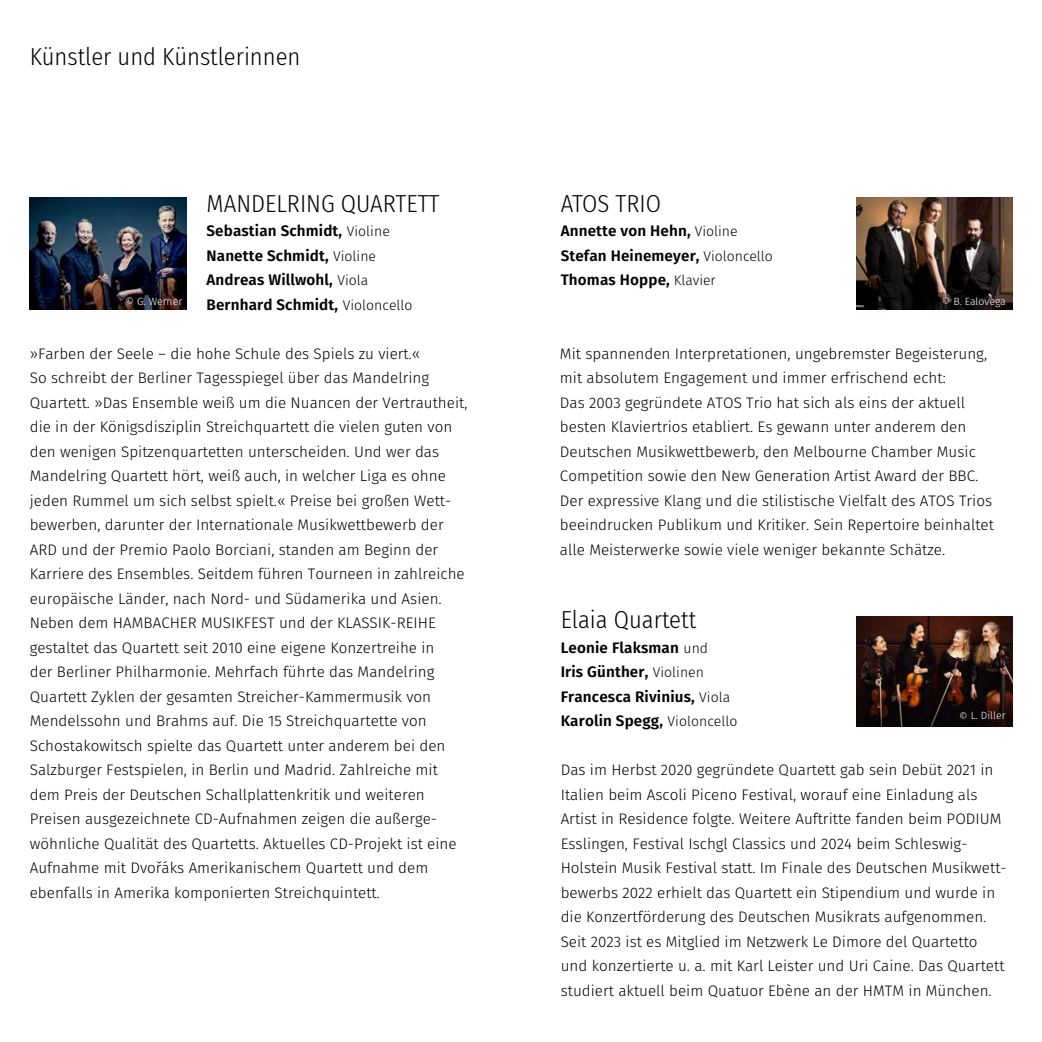
<style>
.page{position:relative;width:1042px;height:1042px;background:#fff}
.page>*{position:absolute;margin:0;border:0;box-sizing:border-box;transform-origin:0 0}
.t1{font:300 24.5px "Fira Sans Condensed";color:#000}
.t2{font:300 15.22px/24.5px "Fira Sans";color:#000}
.t3{font:600 15.22px/24.5px "Fira Sans";letter-spacing:.01em;color:#000}
.t4{font:300 10.5px "Fira Sans";color:#fff}
.s1{font-weight:300;font-size:14px}
</style>
<div class="page">
<img style="left:30px;top:197px;width:157px;height:112px">
<img style="left:856px;top:197px;width:156px;height:112px">
<img style="left:856px;top:616px;width:156px;height:110px">
<h1 class="t1" style="left:30px;top:39px;width:272px">Künstler und Künstlerinnen</h1>
<h1 class="t1" style="left:561px;top:186px;width:102px">ATOS TRIO</h1>
<p class="t3" style="left:561px;top:218px;width:214px">Annette von Hehn, <span class="s1">Violine<br></span>Stefan Heinemeyer, <span class="s1">Violoncello<br></span>Thomas Hoppe, <span class="s1">Klavier</span></p>
<h1 class="t1" style="left:206px;top:186px;width:234px">MANDELRING QUARTETT</h1>
<p class="t3" style="left:206px;top:218px;width:207px">Sebastian Schmidt, <span class="s1">Violine<br></span>Nanette Schmidt, <span class="s1">Violine<br></span>Andreas Willwohl, <span class="s1">Viola<br></span>Bernhard Schmidt, <span class="s1">Violoncello</span></p>
<p class="t2" style="left:30px;top:341px;width:439px">»Farben der Seele – die hohe Schule des Spiels zu viert.«<br>So schreibt der Berliner Tagesspiegel über das Mandelring Quartett. »Das Ensemble weiß um die Nuancen der Vertrautheit, die in der Königsdisziplin Streichquartett die vielen guten von den wenigen Spitzenquartetten unterscheiden. Und wer das Mandelring Quartett hört, weiß auch, in welcher Liga es ohne jeden Rummel um sich selbst spielt.« Preise bei großen Wett&shy;bewerben, darunter der Internationale Musikwettbewerb der ARD und der Premio Paolo Borciani, standen am Beginn der Karriere des Ensembles. Seitdem führen Tourneen in zahlreiche europäische Länder, nach Nord- und Südamerika und Asien.<br>Neben dem HAMBACHER MUSIKFEST und der KLASSIK-REIHE gestaltet das Quartett seit 2010 eine eigene Konzertreihe in<br>der Berliner Philharmonie. Mehrfach führte das Mandelring Quartett Zyklen der gesamten Streicher-Kammermusik von Mendelssohn und Brahms auf. Die 15 Streichquartette von Schostakowitsch spielte das Quartett unter anderem bei den Salzburger Festspielen, in Berlin und Madrid. Zahlreiche mit dem Preis der Deutschen Schallplattenkritik und weiteren Preisen ausgezeichnete CD-Aufnahmen zeigen die außerge&shy;wöhnliche Qualität des Quartetts. Aktuelles CD-Projekt ist eine Aufnahme mit Dvořáks Amerikanischem Quartett und dem ebenfalls in Amerika komponierten Streichquintett.</p>
<p class="t2" style="left:560px;top:341px;width:435px">Mit spannenden Interpretationen, ungebremster Begeisterung, mit absolutem Engagement und immer erfrischend echt:<br>Das 2003 gegründete ATOS Trio hat sich als eins der aktuell besten Klaviertrios etabliert. Es gewann unter anderem den Deutschen Musikwettbewerb, den Melbourne Chamber Music Competition sowie den New Generation Artist Award der BBC.<br>Der expressive Klang und die stilistische Vielfalt des ATOS Trios beeindrucken Publikum und Kritiker. Sein Repertoire beinhaltet alle Meisterwerke sowie viele weniger bekannte Schätze.</p>
<p class="t4" style="left:126px;top:293px;width:58px">© G. Werner</p>
<p class="t4" style="left:942px;top:293px;width:65px">© B. Ealovega</p>
<h1 class="t1" style="left:561px;top:602px;width:137px">Elaia Quartett</h1>
<p class="t3" style="left:561px;top:634px;width:178px">Leonie Flaksman <span class="s1">und<br></span>Iris Günther, <span class="s1">Violinen<br></span>Francesca Rivinius, <span class="s1">Viola<br></span>Karolin Spegg, <span class="s1">Violoncello</span></p>
<p class="t4" style="left:959px;top:708px;width:48px">© L. Diller</p>
<p class="t2" style="left:561px;top:757px;width:447px">Das im Herbst 2020 gegründete Quartett gab sein Debüt 2021 in Italien beim Ascoli Piceno Festival, worauf eine Einladung als Artist in Residence folgte. Weitere Auftritte fanden beim PODIUM Esslingen, Festival Ischgl Classics und 2024 beim Schleswig-Holstein Musik Festival statt. Im Finale des Deutschen Musikwett&shy;bewerbs 2022 erhielt das Quartett ein Stipendium und wurde in die Konzertförderung des Deutschen Musikrats aufgenommen.<br>Seit 2023 ist es Mitglied im Netzwerk Le Dimore del Quartetto und konzertierte u. a. mit Karl Leister und Uri Caine. Das Quartett studiert aktuell beim Quatuor Ebène an der HMTM in München.</p>
</div>
